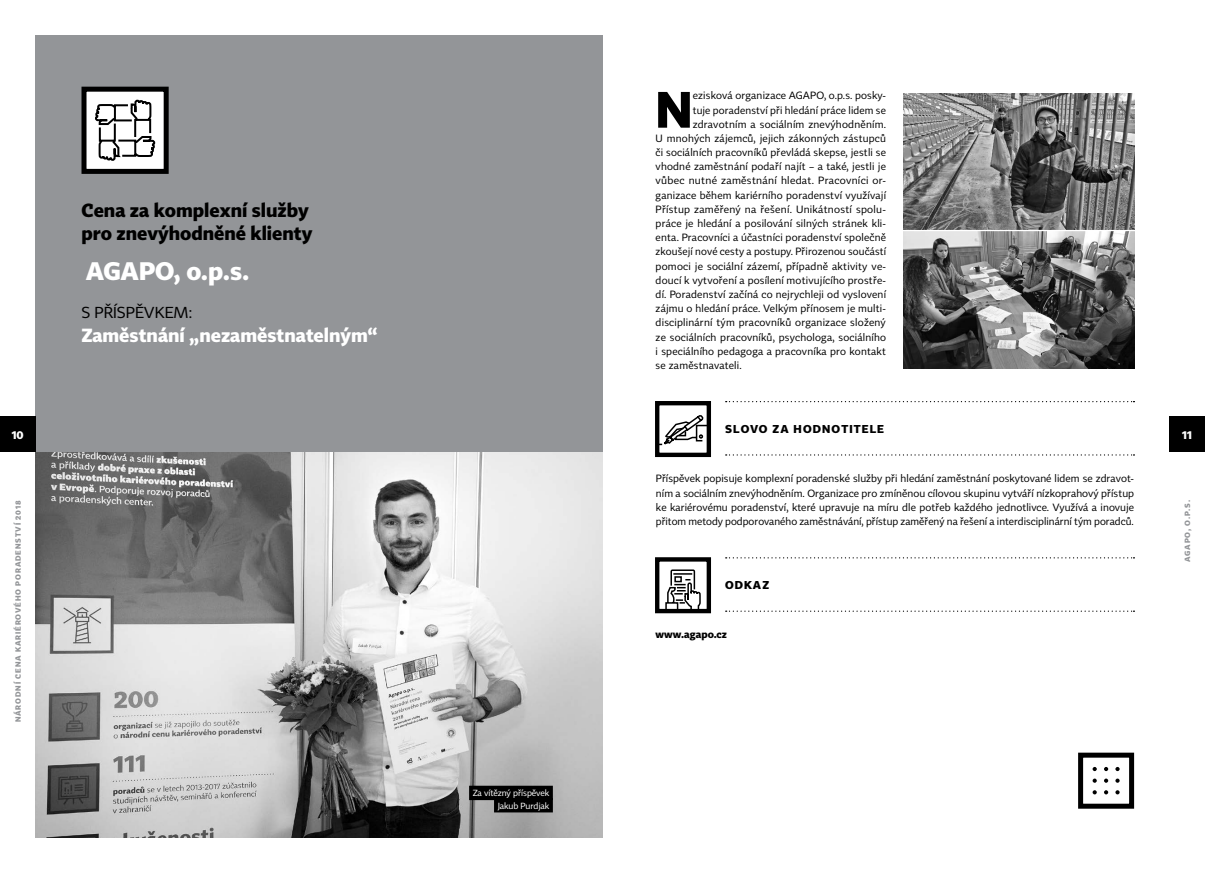
<style>
.page{position:relative;width:1205px;height:869px;background:#fff}
.page>*{position:absolute;margin:0;border:0;box-sizing:border-box;transform-origin:0 0}
.t1{font:700 50.25px "Tabac Sans";color:#000}
.t2{font:700 25px "Tabac Sans";color:#fff}
.t3{font:700 18.75px/22.5px "Tabac Sans";color:#000}
.t4{font:700 18.75px "Tabac Sans";color:#fff}
.t5{font:15.62px "Tabac Sans";color:#000}
.t6{font:700 11.25px "Tabac Sans";color:#000}
.t7{font:700 11.25px "Tabac Sans";color:#fff}
.t8{font:10.38px/14.1px "Tabac Sans";letter-spacing:.02em;color:#000;text-align:justify}
.t9{font:700 10.38px "Tabac Sans";letter-spacing:.005em;color:#000}
.t10{font:8.75px/12.2px "Tabac Sans";letter-spacing:-.01em;color:#fff;text-align:right}
.t11{font:700 7.5px "Tabac Sans";letter-spacing:.12em;color:#939598}
</style>
<div class="page">
<img style="left:35px;top:452px;width:567px;height:385px">
<div style="left:35px;top:35px;width:567px;height:417px;background:#939598"></div>
<div style="left:1078px;top:752px;width:56px;height:56px;border:5px solid #000"></div>
<svg style="left:1092px;top:790px;width:5px;height:4px"></svg>
<svg style="left:1104px;top:790px;width:4px;height:4px"></svg>
<svg style="left:1115px;top:790px;width:4px;height:4px"></svg>
<svg style="left:1092px;top:778px;width:5px;height:4px"></svg>
<svg style="left:1104px;top:778px;width:4px;height:4px"></svg>
<svg style="left:1115px;top:778px;width:4px;height:4px"></svg>
<svg style="left:1092px;top:767px;width:5px;height:3px"></svg>
<svg style="left:1104px;top:767px;width:4px;height:3px"></svg>
<svg style="left:726px;top:401px;width:408px;height:1px"></svg>
<svg style="left:726px;top:557px;width:408px;height:1px"></svg>
<svg style="left:726px;top:454px;width:408px;height:1px"></svg>
<svg style="left:726px;top:610px;width:408px;height:1px"></svg>
<div style="left:84px;top:89px;width:82px;height:82px;background:#fff"></div>
<div style="left:81px;top:87px;width:88px;height:87px;border:5px solid #000"></div>
<div style="left:469px;top:785px;width:84px;height:14px;background:#000"></div>
<div style="left:494px;top:797px;width:59px;height:15px;background:#000"></div>
<img style="left:904px;top:93px;width:230px;height:276px">
<div style="left:655px;top:557px;width:56px;height:56px;border:4px solid #000"></div>
<svg style="left:664px;top:569px;width:37px;height:42px"></svg>
<div style="left:655px;top:401px;width:56px;height:56px;border:4px solid #000"></div>
<svg style="left:657px;top:413px;width:52px;height:34px"></svg>
<svg style="left:81px;top:99px;width:88px;height:63px"></svg>
<hr style="left:895px;top:230px;width:265px;height:1px;background:#fff">
<div style="left:1169px;top:416px;width:36px;height:36px;background:#000"></div>
<div style="left:0;top:416px;width:35px;height:36px;background:#000"></div>
<h3 class="t3" style="left:81px;top:199px;width:233px">Cena za komplexní služby pro znevýhodněné klienty</h3>
<h2 class="t2" style="left:86px;top:255px;width:165px">AGAPO, o.p.s.</h2>
<h3 class="t5" style="left:81px;top:303px;width:75px">S přísp ěvkem</h3>
<h3 class="t5" style="left:189px;top:303px;width:5px">:</h3>
<h3 class="t4" style="left:81px;top:323px;width:298px">Zaměstnání „nezaměstnatelným“</h3>
<h1 class="t1" style="left:656px;top:78px;width:38px">N</h1>
<p class="t8" style="left:693px;top:89px;width:195px">ezisková organizace AGAPO, o.p.s. posky-</p>
<p class="t8" style="left:693px;top:103px;width:195px">tuje poradenství při hledání práce lidem se</p>
<p class="t8" style="left:693px;top:117px;width:195px">zdravotním a sociálním znevýhodněním.</p>
<p class="t8" style="left:656px;top:131px;width:232px">U mnohých zájemců, jejich zákonných zástupců</p>
<p class="t8" style="left:656px;top:145px;width:232px">či sociálních pracovníků převládá skepse, jestli se</p>
<p class="t8" style="left:656px;top:159px;width:232px">vhodné zaměstnání podaří najít – a také, jestli je</p>
<p class="t8" style="left:656px;top:174px;width:232px">vůbec nutné zaměstnání hledat. Pracovníci or-</p>
<p class="t8" style="left:656px;top:188px;width:232px">ganizace během kariérního poradenství využívají</p>
<p class="t8" style="left:656px;top:202px;width:232px">Přístup zaměřený na řešení. Unikátností spolu-</p>
<p class="t8" style="left:656px;top:216px;width:232px">práce je hledání a posilování silných stránek kli-</p>
<p class="t8" style="left:656px;top:230px;width:232px">enta. Pracovníci a účastníci poradenství společně</p>
<p class="t8" style="left:656px;top:244px;width:232px">zkoušejí nové cesty a postupy. Přirozenou součástí</p>
<p class="t8" style="left:656px;top:259px;width:232px">pomoci je sociální zázemí, případně aktivity ve-</p>
<p class="t8" style="left:656px;top:273px;width:232px">doucí k vytvoření a posílení motivujícího prostře-</p>
<p class="t8" style="left:656px;top:287px;width:232px">dí. Poradenství začíná co nejrychleji od vyslovení</p>
<p class="t8" style="left:656px;top:301px;width:232px">zájmu o hledání práce. Velkým přínosem je multi-</p>
<p class="t8" style="left:656px;top:315px;width:232px">disciplinární tým pracovníků organizace složený</p>
<p class="t8" style="left:656px;top:330px;width:232px">ze sociálních pracovníků, psychologa, sociálního</p>
<p class="t8" style="left:656px;top:344px;width:232px">i speciálního pedagoga a pracovníka pro kontakt</p>
<p class="t8" style="left:656px;top:358px;width:88px">se zaměstnavateli.</p>
<p class="t6" style="left:725px;top:422px;width:18px">Slovo</p>
<p class="t6" style="left:772px;top:422px;width:31px">za hodnotitele</p>
<p class="t7" style="left:12px;top:427px;width:14px">10</p>
<p class="t7" style="left:1182px;top:427px;width:11px">11</p>
<p class="t11" style="left:13px;top:722px;width:224px;rotate:-90deg">NÁRODNÍ CENA KARIÉROVÉHO PORADENSTVÍ 2018</p>
<p class="t10" style="left:473px;top:786px;width:78px">Za vítězný příspěvek<br>Jakub Purdjak</p>
<p class="t8" style="left:656px;top:471px;width:480px">Příspěvek popisuje komplexní poradenské služby při hledání zaměstnání poskytované lidem se zdravot&shy;ním a sociálním znevýhodněním. Organizace pro zmíněnou cílovou skupinu vytváří nízkoprahový přístup ke kariérovému poradenství, které upravuje na míru dle potřeb každého jednotlivce. Využívá a inovuje přitom metody podporovaného zaměstnávání, přístup zaměřený na řešení a interdisciplinární tým poradců.</p>
<p class="t6" style="left:725px;top:578px;width:10px">odkaz</p>
<p class="t9" style="left:656px;top:628px;width:73px">www.agapo.cz</p>
<p class="t11" style="left:1183px;top:562px;width:63px;rotate:-90deg">AGAPO, o.p.s.</p>
</div>
